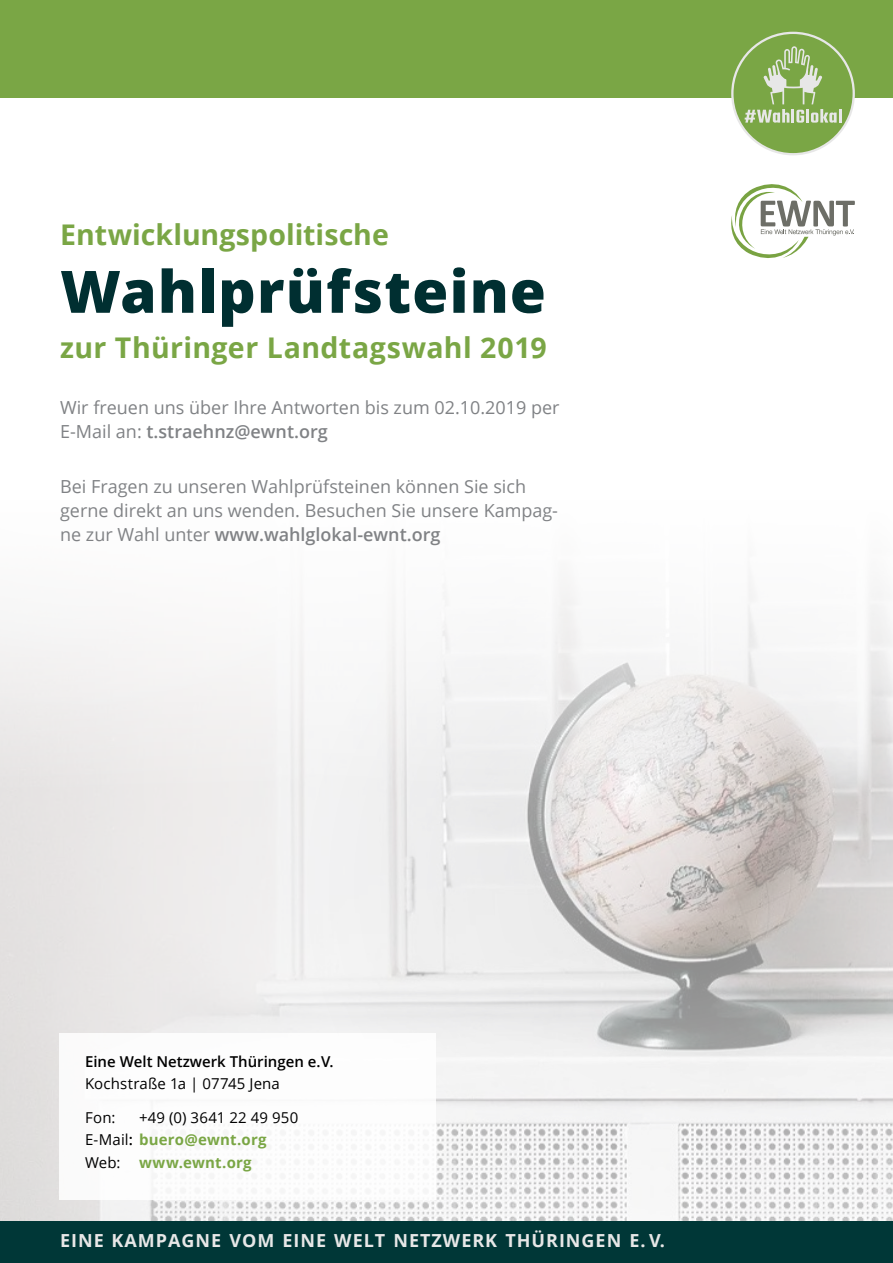
<style>
.page{position:relative;width:893px;height:1263px;background:#fff}
.page>*{position:absolute;margin:0;border:0;box-sizing:border-box;transform-origin:0 0}
.t1{font:800 58.5px "Open Sans";letter-spacing:.02em;color:#002f31}
.t2{font:700 28.5px "Open Sans";letter-spacing:.01em;color:#7aa645}
.t3{font:18px/24px "Open Sans";color:#808285}
.t4{font:700 18px "Open Sans";letter-spacing:.055em;color:#e7e7e7}
.t5{font:15px/22.5px "Open Sans";letter-spacing:.01em;color:#000}
.t6{font:600 15px "Open Sans";color:#000}
.s1{font-weight:600}
.s2{font-weight:700;color:#7aa645}
</style>
<div class="page">
<img style="left:0;top:810px;width:893px;height:409px">
<div style="left:60px;top:1033px;width:376px;height:167px;background:#fff"></div>
<svg style="left:0;top:581px;width:893px;height:229px;fill:#eeeded"></svg>
<svg style="left:0;top:97px;width:693px;height:637px"></svg>
<div style="left:0;top:1221px;width:893px;height:42px;background:#003737"></div>
<div style="left:0;top:0;width:893px;height:97px;background:#7aa645"></div>
<div style="left:732px;top:33px;width:122px;height:121px;background:#7aa645;border-radius:50%"></div>
<div style="left:731px;top:32px;width:124px;height:123px;border:2px solid #e7e7e7;border-radius:50%"></div>
<svg style="left:745px;top:46px;width:96px;height:77px"></svg>
<svg style="left:731px;top:184px;width:124px;height:74px"></svg>
<h2 class="t2" style="left:60px;top:215px;width:330px">Entwicklungspolitische</h2>
<h1 class="t1" style="left:60px;top:247px;width:487px">Wahlprüfsteine</h1>
<h2 class="t2" style="left:60px;top:327px;width:488px">zur Thüringer Landtagswahl 2019</h2>
<p class="t3" style="left:60px;top:395px;width:501px">Wir freuen uns über Ihre Antworten bis zum 02.10.2019 per<br>E-Mail an: <span class="s1">t.straehnz@ewnt.org</span></p>
<p class="t3" style="left:60px;top:474px;width:499px">Bei Fragen zu unseren Wahlprüfsteinen können Sie sich gerne direkt an uns wenden. Besuchen Sie unsere Kampag&shy;ne zur Wahl unter <span class="s1">www.wahlglokal-ewnt.org</span></p>
<p class="t6" style="left:85px;top:1051px;width:250px">Eine Welt Netzwerk Thüringen e. V.</p>
<p class="t5" style="left:85px;top:1072px;width:196px">Kochstraße 1a | 07745 Jena</p>
<p class="t5" style="left:85px;top:1106px;width:32px">Fon:</p>
<p class="t5" style="left:85px;top:1106px;width:215px;text-indent:54px">+49 (0) 3641 22 49 950<br>E-Mail<span class="s1">:</span> <span class="s2">buero@ewnt.org<br></span>Web: <span class="s2">www.ewnt.org</span></p>
<p class="t4" style="left:60px;top:1227px;width:606px">EINE KAMPAGNE VOM EINE WELT NETZWERK THÜRINGEN E. V.</p>
</div>
